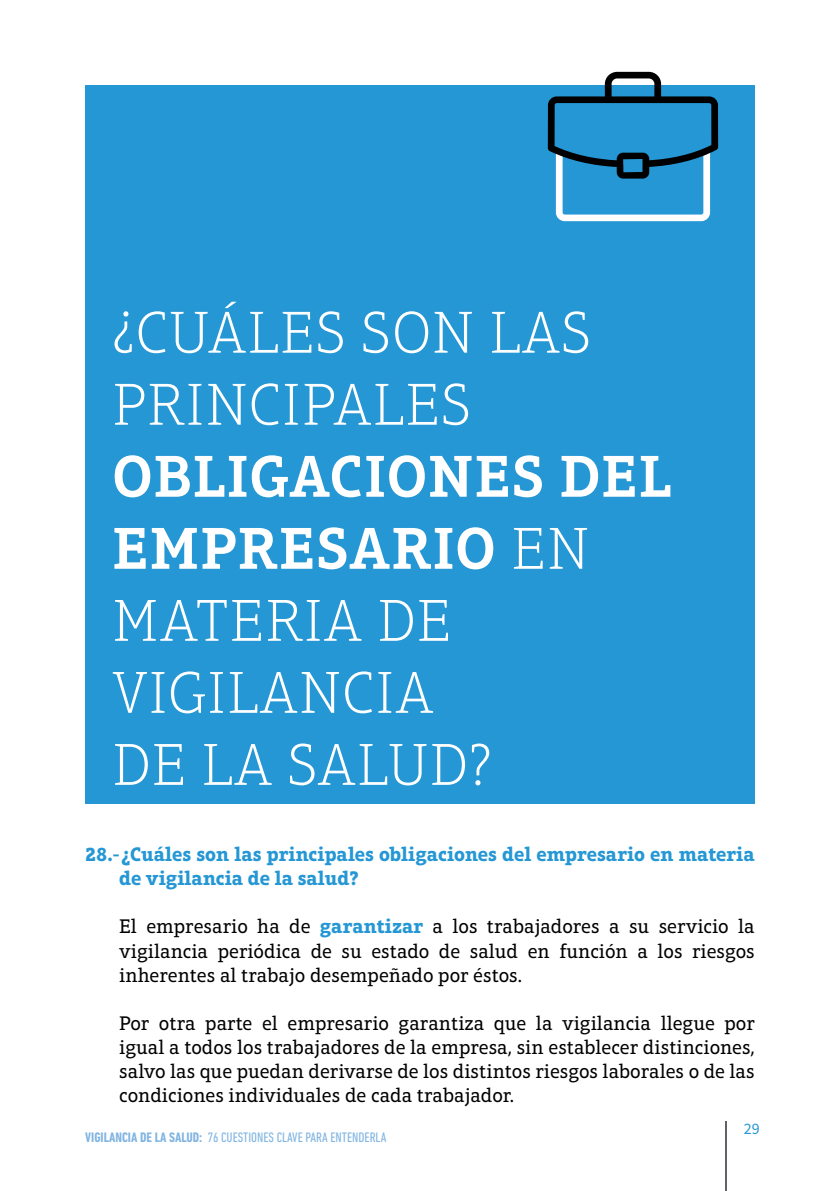
<style>
.page{position:relative;width:840px;height:1191px;background:#fff}
.page>*{position:absolute;margin:0;border:0;box-sizing:border-box;transform-origin:0 0}
.t1{font:100 60px/72px "Aptifer Slab LT Pro";letter-spacing:.025em;color:#fff}
.t2{font:20px/24px "Aptifer Slab LT Pro";color:#000;text-align:justify}
.t3{font:700 20px/24px "Aptifer Slab LT Pro";color:#2497d4}
.t4{font:16px "Source Sans Pro";color:#2497d4}
.t5{font:condensed 14px "DIN Next LT Pro";color:#81b5e2}
.s1{font-weight:600}
.s2{font-weight:700;color:#2497d4}
.s3{font-weight:700}
</style>
<div class="page">
<hr style="left:725px;top:1121px;width:1px;height:70px;background:#5f6269">
<div style="left:85px;top:85px;width:669px;height:719px;background:#2497d4"></div>
<svg style="left:547px;top:72px;width:170px;height:149px"></svg>
<h1 class="t1" style="left:112px;top:297px;width:480px">¿CUÁLES SON LAS<br>PRINCIPALES</h1>
<h1 class="t1" style="left:112px;top:441px;width:560px"><span class="s1">OBLIGACIONES DEL<br>EMPRESARIO</span> EN<br>MATERIA DE<br>VIGILANCIA<br>DE LA SALUD?</h1>
<p class="t3" style="left:119px;top:842px;width:636px;text-indent:-34px">28.-¿Cuáles son las principales obligaciones del empresario en materia de vigilancia de la salud?</p>
<p class="t2" style="left:119px;top:914px;width:636px">El empresario ha de <span class="s2">garantizar</span> a los trabajadores a su servicio la vigilancia periódica de su estado de salud en función a los riesgos inherentes al trabajo desempeñado por éstos.</p>
<p class="t2" style="left:119px;top:1010px;width:636px">Por otra parte el empresario garantiza que la vigilancia llegue por igual a todos los trabajadores de la empresa, sin establecer distinciones, salvo las que puedan derivarse de los distintos riesgos laborales o de las condiciones individuales de cada trabajador.</p>
<p class="t5" style="left:85px;top:1129px;width:302px"><span class="s3">VIGILANCIA DE LA SALUD:</span> 76 CUESTIONES CLAVE PARA ENTENDERLA</p>
<p class="t4" style="left:743px;top:1118px;width:17px">29</p>
</div>
